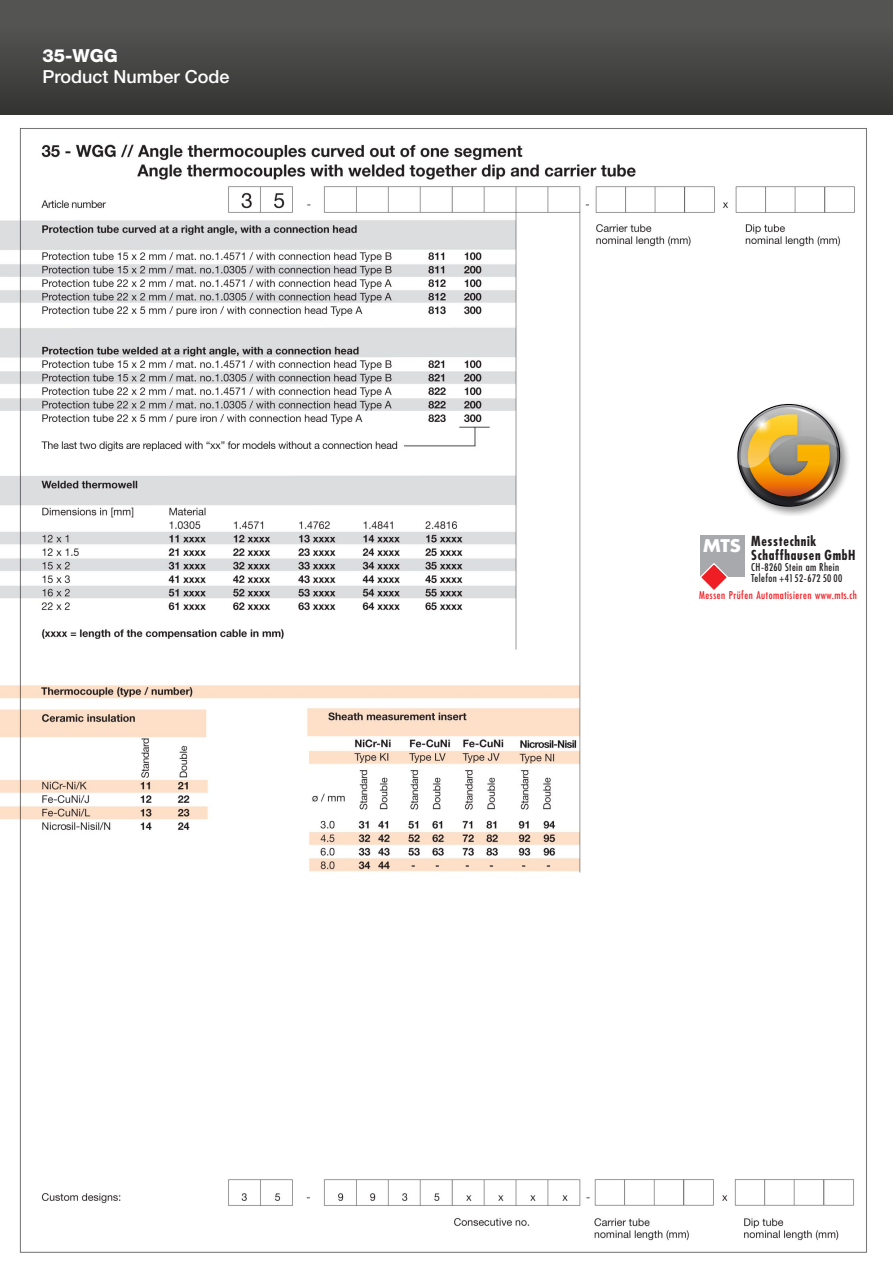
<style>
.page{position:relative;width:893px;height:1263px;background:#fff}
.page>*{position:absolute;margin:0;border:0;box-sizing:border-box;transform-origin:0 0}
.t1{font:500 18px "Helvetica Neue LT Std";color:#fff}
.t2{font:800 18px "Helvetica Neue LT Std";color:#fff}
.t3{font:700 condensed 13.5px/13.5px "Futura";letter-spacing:.05em;color:#231f20}
.t4{font:condensed 10.5px "Futura";letter-spacing:.05em;color:#ee1e24}
.t5{font:condensed 10.5px "Futura";letter-spacing:.04em;color:#231f20}
.t6{font:condensed 10.2px "Futura";letter-spacing:.04em;color:#231f20}
.s1{font-stretch:normal;font-size:17.1px;color:#fff}
.s2{font-size:10.2px}
.s3{font-size:10.5px}
</style>
<div class="page">
<img style="left:0;top:128px;width:867px;height:1125px">
<div style="left:0;top:0;width:893px;height:115px;background:linear-gradient(to bottom,#5a5a59,#353434)"></div>
<div style="left:734px;top:399px;width:117px;height:117px;background:#000;opacity:.43"></div>
<img style="left:736px;top:402px;width:37px;height:106px">
<img style="left:773px;top:444px;width:69px;height:64px">
<img style="left:758px;top:402px;width:84px;height:42px">
<img style="left:767px;top:402px;width:68px;height:3px">
<svg style="left:738px;top:405px;width:101px;height:91px;background:#be9d67"></svg>
<img style="left:743px;top:406px;width:38px;height:37px">
<div style="left:694px;top:530px;width:169px;height:75px;background:#fff;border-radius:3px"></div>
<div style="left:693px;top:529px;width:170px;height:77px;border:1px solid #fff;border-radius:3px"></div>
<div style="left:700px;top:535px;width:44px;height:42px;background:#a8a9ad"></div>
<svg style="left:700px;top:563px;width:28px;height:27px"></svg>
<h1 class="t2" style="left:43px;top:44px;width:77px">35-WGG</h1>
<h1 class="t1" style="left:43px;top:66px;width:189px">Product Number Code</h1>
<p class="t3" style="left:751px;top:536px;width:106px;text-indent:-48px"><span class="s1">MTS</span> Messtechnik<br>Schaffhausen GmbH</p>
<p class="t5" style="left:751px;top:562px;width:89px">CH-<span class="s2">8260</span> Stein am Rhein</p>
<p class="t6" style="left:751px;top:574px;width:93px"><span class="s3">Telefon +</span>4152-672 50 00</p>
<p class="t4" style="left:699px;top:591px;width:159px">Messen Prüfen Automatisieren www.mts.ch</p>
</div>
